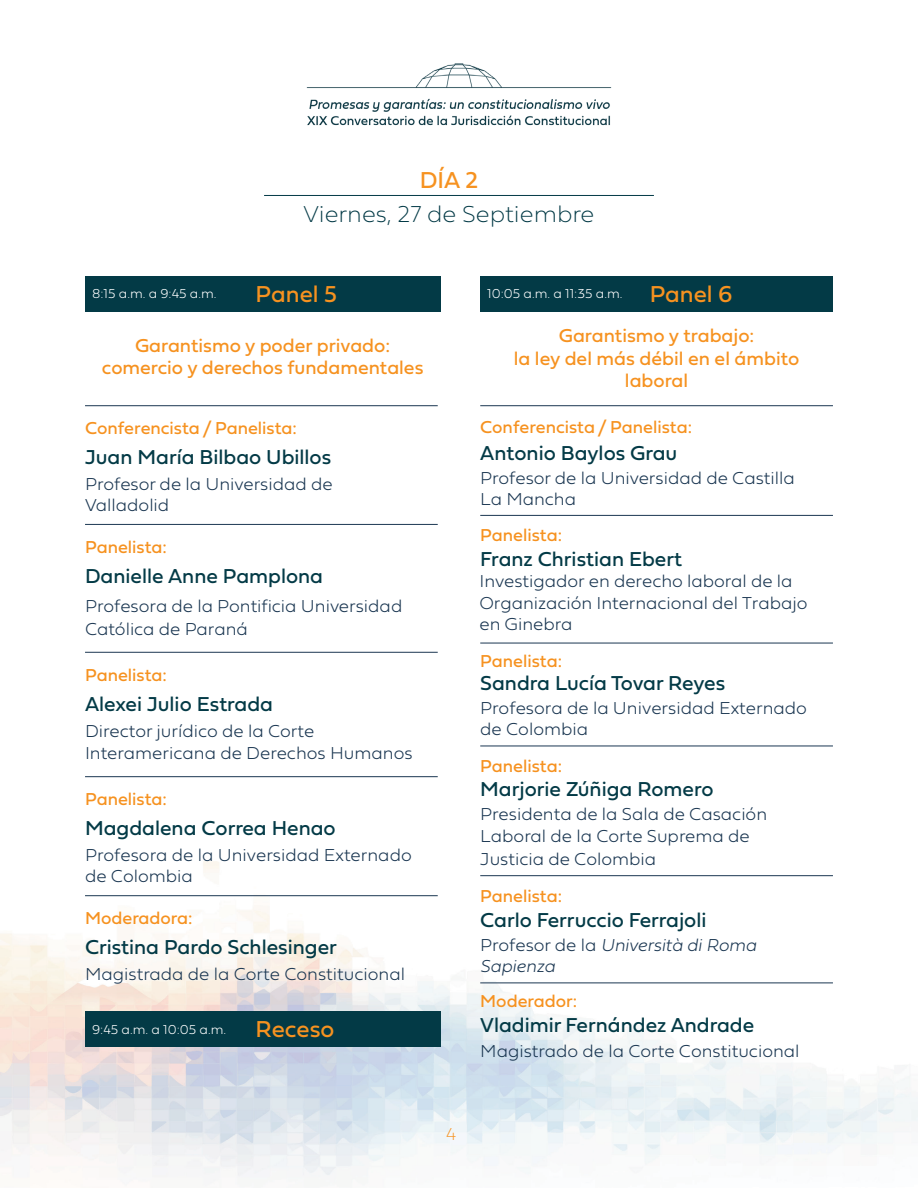
<style>
.page{position:relative;width:918px;height:1188px;background:#fff}
.page>*{position:absolute;margin:0;border:0;box-sizing:border-box;transform-origin:0 0}
.t1{font:24px "Fieldwork Geo Hair";color:#033a46}
.t2{font:24px "Fieldwork Geo Regular";color:#f69220}
.t3{font:21px "Fieldwork Geo Regular";color:#033a46}
.t4{font:19.5px/22.5px "Fieldwork Geo Regular";color:#f69220;text-align:center}
.t5{font:100 18px/21px "Fieldwork Geo";color:#1b3752}
.t6{font:18px "Fieldwork Geo Regular";color:#f69220}
.t7{font:italic 100 18px/21px "Fieldwork";color:#1b3752}
.t8{font:18px "Fieldwork Geo Hair";color:#f69220}
.t9{font:100 13.5px "Fieldwork Geo";color:#fff}
.s1{font-family:"Fieldwork Geo Regular";font-weight:400;font-size:24px;color:#f69220}
.s2{font-family:"Fieldwork Geo";font-style:normal}
</style>
<div class="page">
<img style="left:0;top:642px;width:918px;height:535px">
<img style="left:306px;top:63px;width:306px;height:63px">
<hr style="left:85px;top:895px;width:353px;height:1px;background:#1b3752">
<hr style="left:85px;top:776px;width:353px;height:1px;background:#1b3752">
<hr style="left:85px;top:652px;width:353px;height:1px;background:#1b3752">
<hr style="left:85px;top:524px;width:353px;height:1px;background:#1b3752">
<hr style="left:85px;top:405px;width:353px;height:1px;background:#1b3752">
<div style="left:85px;top:276px;width:355px;height:36px;background:#033a46"></div>
<hr style="left:264px;top:195px;width:390px;height:1px;background:#033a46">
<div style="left:85px;top:1011px;width:355px;height:36px;background:#033a46"></div>
<hr style="left:480px;top:983px;width:353px;height:1px;background:#1b3752">
<hr style="left:480px;top:746px;width:353px;height:1px;background:#1b3752">
<hr style="left:480px;top:875px;width:353px;height:1px;background:#1b3752">
<hr style="left:480px;top:643px;width:353px;height:1px;background:#1b3752">
<hr style="left:480px;top:515px;width:353px;height:1px;background:#1b3752">
<hr style="left:480px;top:405px;width:353px;height:1px;background:#1b3752">
<div style="left:480px;top:276px;width:353px;height:36px;background:#033a46"></div>
<h1 class="t2" style="left:420px;top:161px;width:60px">DÍA 2</h1>
<h1 class="t1" style="left:303px;top:195px;width:293px">Viernes, 27 de Septiembre</h1>
<p class="t9" style="left:92px;top:283px;width:126px">8:15 a.m. a 9:45 a.m.</p>
<h1 class="t2" style="left:256px;top:275px;width:83px">Panel 5</h1>
<p class="t4" style="left:102px;top:333px;width:323px">Garantismo y poder privado: comercio y derechos fundamentales</p>
<p class="t9" style="left:487px;top:283px;width:247px">10:05 a.m. a 11:35 a.m. <span class="s1">Panel 6</span></p>
<p class="t4" style="left:514px;top:324px;width:287px">Garantismo y trabajo:<br>la ley del más débil en el ámbito laboral</p>
<p class="t6" style="left:85px;top:414px;width:213px">Conferencista / Panelista:</p>
<p class="t6" style="left:480px;top:412px;width:213px">Conferencista / Panelista:</p>
<p class="t3" style="left:85px;top:440px;width:248px">Juan María Bilbao Ubillos</p>
<p class="t5" style="left:85px;top:473px;width:249px">Profesor de la Universidad de<br>Valladolid</p>
<p class="t6" style="left:85px;top:533px;width:83px">Panelista:</p>
<p class="t3" style="left:85px;top:559px;width:240px">Danielle Anne Pamplona</p>
<p class="t5" style="left:85px;top:594px;width:319px;line-height:22.5px">Profesora de la Pontificia Universidad<br>Católica de Paraná</p>
<p class="t6" style="left:85px;top:660px;width:83px">Panelista:</p>
<p class="t3" style="left:85px;top:687px;width:189px">Alexei Julio Estrada</p>
<p class="t5" style="left:85px;top:718px;width:329px;line-height:22.5px">Director jurídico de la Corte<br>Interamericana de Derechos Humanos</p>
<p class="t6" style="left:85px;top:785px;width:83px">Panelista:</p>
<p class="t3" style="left:85px;top:811px;width:252px">Magdalena Correa Henao</p>
<p class="t5" style="left:85px;top:844px;width:328px">Profesora de la Universidad Externado de Colombia</p>
<p class="t6" style="left:85px;top:904px;width:109px">Moderadora:</p>
<p class="t3" style="left:85px;top:930px;width:253px">Cristina Pardo Schlesinger</p>
<p class="t5" style="left:85px;top:963px;width:321px">Magistrada de la Corte Constitucional</p>
<p class="t9" style="left:92px;top:1018px;width:244px">9:45 a.m. a 10:05 a.m. <span class="s1">Receso</span></p>
<p class="t3" style="left:480px;top:436px;width:199px">Antonio Baylos Grau</p>
<p class="t5" style="left:480px;top:466px;width:316px">Profesor de la Universidad de Castilla<br>La Mancha</p>
<p class="t6" style="left:480px;top:521px;width:83px">Panelista:</p>
<p class="t3" style="left:480px;top:542px;width:203px">Franz Christian Ebert</p>
<p class="t5" style="left:479px;top:569px;width:330px;line-height:21.6px">Investigador en derecho laboral de la<br>Organización Internacional del Trabajo en Ginebra</p>
<p class="t6" style="left:480px;top:647px;width:83px">Panelista:</p>
<p class="t3" style="left:480px;top:667px;width:247px">Sandra Lucía Tovar Reyes</p>
<p class="t5" style="left:480px;top:697px;width:328px">Profesora de la Universidad Externado de Colombia</p>
<p class="t6" style="left:480px;top:752px;width:83px">Panelista:</p>
<p class="t3" style="left:480px;top:773px;width:235px">Marjorie Zúñiga Romero</p>
<p class="t5" style="left:480px;top:802px;width:288px;line-height:22.5px">Presidenta de la Sala de Casación<br>Laboral de la Corte Suprema de<br>Justicia de Colombia</p>
<p class="t6" style="left:480px;top:881px;width:83px">Panelista:</p>
<p class="t3" style="left:480px;top:904px;width:228px">Carlo Ferruccio Ferrajoli</p>
<p class="t7" style="left:480px;top:934px;width:278px"><span class="s2">Profesor de la</span> Università di Roma<br>Sapienza</p>
<p class="t6" style="left:480px;top:987px;width:98px">Moderador:</p>
<p class="t3" style="left:480px;top:1008px;width:276px">Vladimir Fernández Andrade</p>
<p class="t5" style="left:480px;top:1040px;width:321px">Magistrado de la Corte Constitucional</p>
<p class="t8" style="left:446px;top:1120px;width:12px">4</p>
</div>
